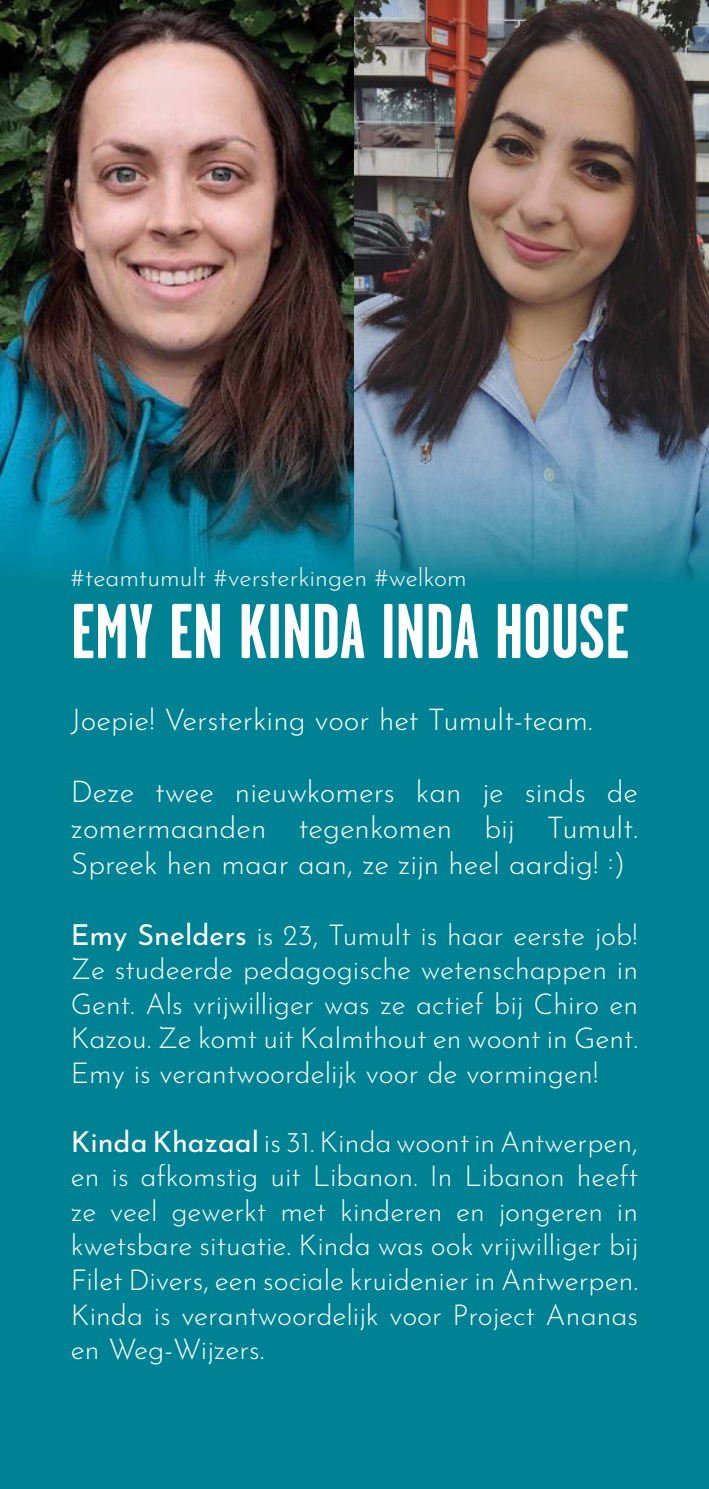
<style>
.page{position:relative;width:709px;height:1489px;background:#fff}
.page>*{position:absolute;margin:0;border:0;box-sizing:border-box;transform-origin:0 0}
.t1{font:700 77.5px "Garage Gothic";color:#fff}
.t2{font:300 30px/36px "Josefin Sans";color:#fff;text-align:justify}
.t3{font:300 28.75px/34.5px "Josefin Sans";color:#fff;text-align:justify}
.t4{font:300 25px "Josefin Sans";color:#fff}
.s1{font-weight:400}
</style>
<div class="page">
<div style="left:0;top:0;width:709px;height:1488px;background:#008295"></div>
<img style="left:0;top:0;width:709px;height:580px">
<p class="t4" style="left:71px;top:567px;width:397px">#teamtumult #versterkingen #welkom</p>
<h1 class="t1" style="left:71px;top:597px;width:560px">EMY EN KINDA INDA HOUSE</h1>
<p class="t2" style="left:71px;top:704px;width:523px">Joepie! Versterking voor het Tumult-team.</p>
<p class="t2" style="left:71px;top:776px;width:568px">Deze twee nieuwkomers kan je sinds de zomermaanden tegenkomen bij Tumult.<br>Spreek hen maar aan, ze zijn heel aardig! :)</p>
<p class="t3" style="left:71px;top:919px;width:569px"><span class="s1">Emy Snelders</span> is 23, Tumult is haar eerste job!<br>Ze studeerde pedagogische wetenschappen in Gent. Als vrijwilliger was ze actief bij Chiro en Kazou. Ze komt uit Kalmthout en woont in Gent.<br>Emy is verantwoordelijk voor de vormingen!</p>
<p class="t3" style="left:71px;top:1126px;width:568px"><span class="s1">Kinda Khazaal</span> is 31. Kinda woont in Antwerpen, en is afkomstig uit Libanon. In Libanon heeft ze veel gewerkt met kinderen en jongeren in kwetsbare situatie. Kinda was ook vrijwilliger bij Filet Divers, een sociale kruidenier in Antwerpen.<br>Kinda is verantwoordelijk voor Project Ananas en Weg-Wijzers.</p>
</div>
